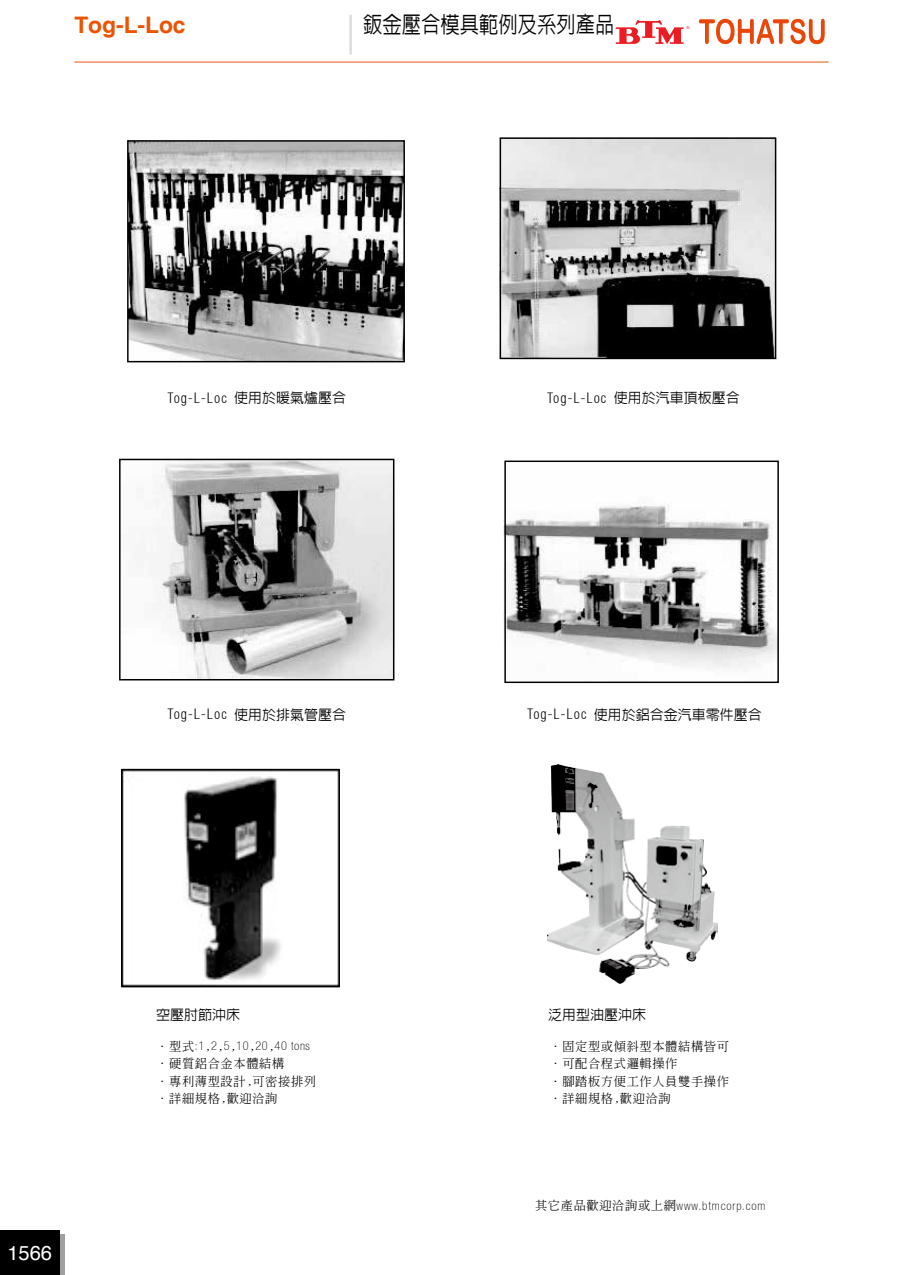
<style>
.page{position:relative;width:903px;height:1275px;background:#fff}
.page>*{position:absolute;margin:0;border:0;box-sizing:border-box;transform-origin:0 0}
.t1{font:500 22.75px "Lin Gothic";color:#000;scale:.85 1}
.t2{font:700 22.75px "Helvetica";color:#ea5504}
.t3{font:20.12px "Helvetica";color:#fff}
.t4{font:300 condensed 14px "Helvetica";letter-spacing:.075em;color:#000}
.t5{font:500 14px "Lin Gothic";color:#000}
.t6{font:500 12.25px/17.5px "Inn Ming";letter-spacing:.05em;color:#000}
.t7{font:100 condensed 12.25px "Helvetica 37";letter-spacing:.075em;color:#000}
.t8{font:100 condensed 12.25px "Helvetica 37";letter-spacing:.05em;color:#000}
.s1{font-family:"Lin Gothic";font-weight:500;font-stretch:normal}
.s2{font-family:"Helvetica";font-weight:300;font-stretch:condensed}
.s3{font-family:"Inn Ming";font-weight:500;font-stretch:normal}
.s4{font-family:"Lin Gothic"}
</style>
<div class="page">
<img style="left:547px;top:764px;width:170px;height:219px">
<img style="left:124px;top:771px;width:214px;height:214px">
<div style="left:122px;top:769px;width:218px;height:218px;border:1px solid #000"></div>
<img style="left:129px;top:142px;width:274px;height:218px">
<div style="left:127px;top:140px;width:278px;height:222px;border:1px solid #000"></div>
<img style="left:502px;top:139px;width:272px;height:218px">
<div style="left:500px;top:137px;width:276px;height:222px;border:1px solid #000"></div>
<img style="left:155px;top:461px;width:237px;height:217px">
<div style="left:119px;top:459px;width:275px;height:221px;border:1px solid #000"></div>
<img style="left:506px;top:502px;width:271px;height:169px">
<div style="left:504px;top:461px;width:275px;height:222px;border:1px solid #000"></div>
<div style="left:0;top:1234px;width:64px;height:41px;background:#9fa0a0"></div>
<div style="left:0;top:1230px;width:60px;height:45px;background:#000"></div>
<hr style="left:74px;top:62px;width:754px;height:1px;background:#ea5504">
<hr style="left:349px;top:15px;width:3px;height:39px;background:#dcdddd">
<svg style="left:699px;top:19px;width:126px;height:25px"></svg>
<svg style="left:616px;top:20px;width:74px;height:24px"></svg>
<h1 class="t2" style="left:74px;top:11px;width:113px">Tog-L-Loc</h1>
<h1 class="t1" style="left:363px;top:13px;width:297px">鈑金壓合模具範例及系列產品</h1>
<p class="t4" style="left:167px;top:389px;width:180px">Tog-L-Loc <span class="s1">使用於暖氣爐壓合</span></p>
<p class="t4" style="left:547px;top:389px;width:194px">Tog-L-Loc <span class="s1">使用於汽車頂板壓合</span></p>
<p class="t4" style="left:167px;top:705px;width:180px">Tog-L-Loc <span class="s1">使用於排氣管壓合</span></p>
<p class="t5" style="left:527px;top:707px;width:236px"><span class="s2">Tog-L-Loc</span> 使用於鋁合金汽車零件壓合</p>
<h2 class="t3" style="left:7px;top:1240px;width:46px">1566</h2>
<p class="t5" style="left:156px;top:1007px;width:85px">空壓肘節沖床</p>
<p class="t5" style="left:548px;top:1007px;width:99px">泛用型油壓沖床</p>
<p class="t8" style="left:156px;top:1039px;width:155px"><span class="s1">．</span><span class="s3">型式</span>:1<span class="s3">,</span>2<span class="s3">,</span>5<span class="s3">,</span>10<span class="s3">,</span>20<span class="s3">,</span>40 tons</p>
<p class="t6" style="left:156px;top:1055px;width:161px"><span class="s4">．</span>硬質鋁合金本體結構<br><span class="s4">．</span>專利薄型設計,可密接排列<span class="s4">．</span>詳細規格,歡迎洽詢</p>
<p class="t6" style="left:549px;top:1037px;width:181px"><span class="s4">．</span>固定型或傾斜型本體結構皆可<span class="s4">．</span>可配合程式邏輯操作<br><span class="s4">．</span>腳踏板方便工作人員雙手操作<span class="s4">．</span>詳細規格,歡迎洽詢</p>
<p class="t7" style="left:535px;top:1199px;width:232px"><span class="s3">其它產品歡迎洽詢或上網</span>www.btmcorp.com</p>
</div>
